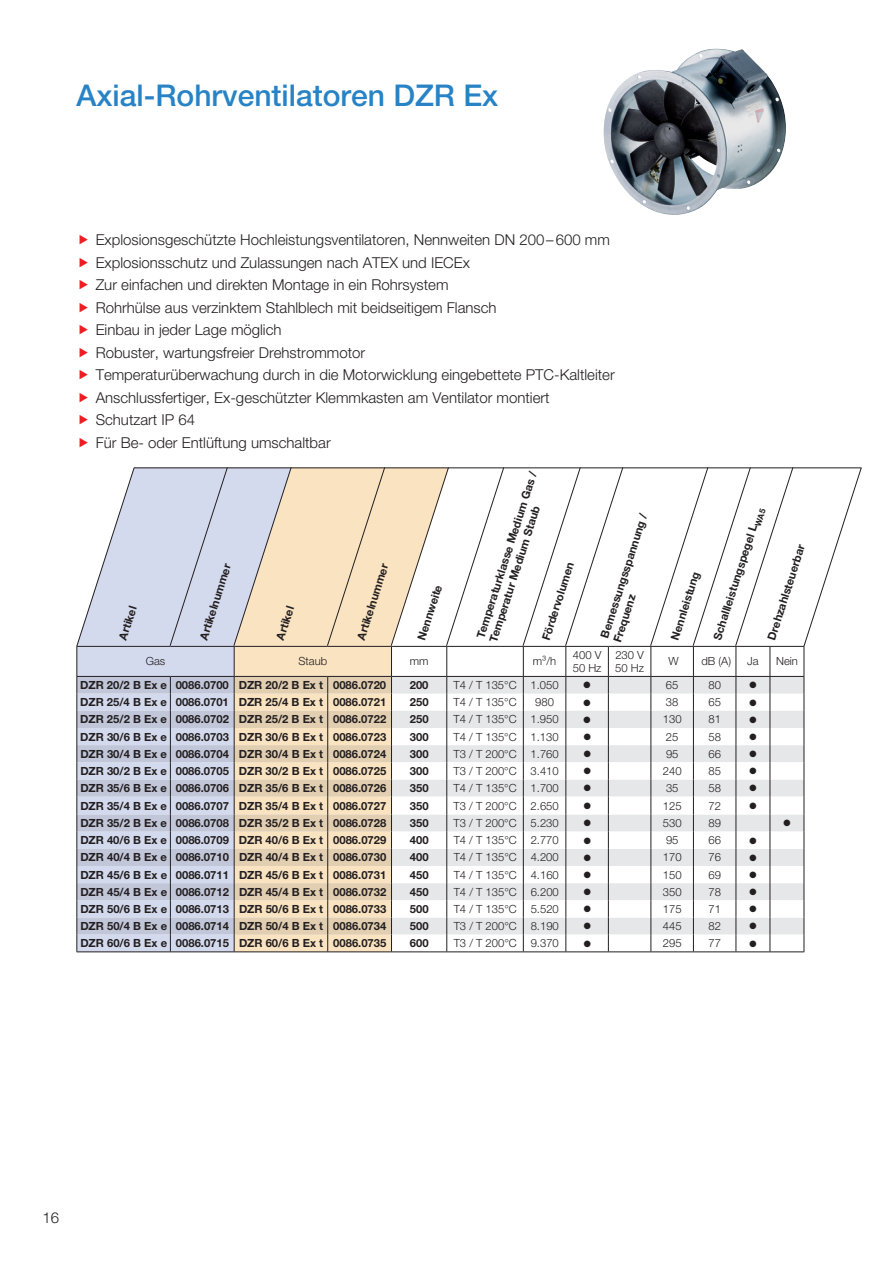
<style>
.page{position:relative;width:893px;height:1263px;background:#fff}
.page>*{position:absolute;margin:0;border:0;box-sizing:border-box;transform-origin:0 0}
.t1{font:500 30px "Helvetica Neue LT Std";color:#2783c5}
.t2{font:300 15px/22.5px "Helvetica Neue LTW1 G";color:#231f20}
.t3{font:700 11.25px/13.5px "Helvetica Neue LTW1 G";color:#231f20}
.t4{font:300 11.25px/13.5px "Helvetica Neue LTW1 G";color:#231f20}
.t5{font:11.25px "Wingdings";color:#231f20}
</style>
<div class="page">
<svg style="left:76px;top:467px;width:786px;height:485px"></svg>
<hr style="left:77px;top:676px;width:93px;height:1px;background:#231f20">
<hr style="left:170px;top:676px;width:64px;height:1px;background:#231f20">
<hr style="left:234px;top:676px;width:94px;height:1px;background:#231f20">
<hr style="left:328px;top:676px;width:63px;height:1px;background:#231f20">
<hr style="left:391px;top:676px;width:56px;height:1px;background:#231f20">
<hr style="left:447px;top:676px;width:76px;height:1px;background:#231f20">
<hr style="left:523px;top:676px;width:43px;height:1px;background:#231f20">
<hr style="left:566px;top:676px;width:42px;height:1px;background:#231f20">
<hr style="left:608px;top:676px;width:43px;height:1px;background:#231f20">
<hr style="left:651px;top:676px;width:42px;height:1px;background:#231f20">
<hr style="left:693px;top:676px;width:43px;height:1px;background:#231f20">
<hr style="left:736px;top:676px;width:34px;height:1px;background:#231f20">
<hr style="left:770px;top:676px;width:34px;height:1px;background:#231f20">
<img style="left:603px;top:49px;width:183px;height:166px">
<h1 class="t1" style="left:77px;top:78px;width:423px">Axial-Rohrventilatoren DZR Ex</h1>
<p class="t2" style="left:96px;top:229px;width:521px">Explosionsgeschützte Hochleistungsventilatoren, Nennweiten DN 200–600 mm Explosionsschutz und Zulassungen nach ATEX und IECEx<br>Zur einfachen und direkten Montage in ein Rohrsystem<br>Rohrhülse aus verzinktem Stahlblech mit beidseitigem Flansch<br>Einbau in jeder Lage möglich<br>Robuster, wartungsfreier Drehstrommotor<br>Temperaturüberwachung durch in die Motorwicklung eingebettete PTC-Kaltleiter Anschlussfertiger, Ex-geschützter Klemmkasten am Ventilator montiert Schutzart IP 64<br>Für Be- oder Entlüftung umschaltbar</p>
<p class="t3" style="left:116px;top:637px;width:36px;rotate:-72deg">Artikel</p>
<p class="t3" style="left:197px;top:637px;width:81px;rotate:-72deg">Artikelnummer</p>
<p class="t3" style="left:273px;top:637px;width:36px;rotate:-72deg">Artikel</p>
<p class="t3" style="left:354px;top:637px;width:81px;rotate:-72deg">Artikelnummer</p>
<p class="t3" style="left:415px;top:637px;width:59px;rotate:-72deg">Nennweite</p>
<p class="t3" style="left:473px;top:635px;width:175px;rotate:-72deg">Temperaturklasse Medium Gas /<br>Temperatur Medium Staub</p>
<p class="t3" style="left:539px;top:637px;width:82px;rotate:-72deg">Fördervolumen</p>
<p class="t3" style="left:597px;top:635px;width:131px;rotate:-72deg">Bemessungsspannung /<br>Frequenz</p>
<p class="t3" style="left:668px;top:637px;width:72px;rotate:-72deg">Nennleistung</p>
<p class="t3" style="left:710px;top:637px;width:140px;rotate:-72deg">Schallleistungspegel L<sub>WA5</sub></p>
<p class="t3" style="left:764px;top:637px;width:101px;rotate:-72deg">Drehzahlsteuerbar</p>
<p class="t4" style="left:146px;top:655px;width:21px">Gas</p>
<p class="t4" style="left:298px;top:655px;width:30px">Staub</p>
<p class="t4" style="left:410px;top:655px;width:20px">mm</p>
<p class="t4" style="left:533px;top:655px;width:25px">m³/h</p>
<p class="t4" style="left:573px;top:648px;width:30px">400 V<br>50 Hz</p>
<p class="t4" style="left:615px;top:648px;width:30px">230 V<br>50 Hz</p>
<p class="t4" style="left:669px;top:655px;width:12px">W</p>
<p class="t4" style="left:701px;top:655px;width:31px">dB (A)</p>
<p class="t4" style="left:747px;top:655px;width:13px">Ja</p>
<p class="t4" style="left:776px;top:655px;width:23px">Nein</p>
<p class="t3" style="left:80px;top:678px;width:307px">DZR 20/2 B Ex e 0086.0700 DZR 20/2 B Ex t 0086.0720</p>
<p class="t3" style="left:410px;top:678px;width:20px">200</p>
<p class="t4" style="left:454px;top:678px;width:107px">T4 / T 135°C 1.050</p>
<p class="t5" style="left:583px;top:679px;width:10px">●</p>
<p class="t4" style="left:666px;top:678px;width:14px">65</p>
<p class="t4" style="left:708px;top:678px;width:14px">80</p>
<p class="t5" style="left:749px;top:679px;width:10px">●</p>
<p class="t3" style="left:80px;top:695px;width:307px">DZR 25/4 B Ex e 0086.0701 DZR 25/4 B Ex t 0086.0721</p>
<p class="t3" style="left:410px;top:695px;width:20px">250</p>
<p class="t4" style="left:454px;top:695px;width:65px">T4 / T 135°C</p>
<p class="t4" style="left:535px;top:695px;width:20px">980</p>
<p class="t5" style="left:583px;top:696px;width:10px">●</p>
<p class="t4" style="left:666px;top:695px;width:14px">38</p>
<p class="t4" style="left:708px;top:695px;width:14px">65</p>
<p class="t5" style="left:749px;top:696px;width:10px">●</p>
<p class="t3" style="left:80px;top:712px;width:307px">DZR 25/2 B Ex e 0086.0702 DZR 25/2 B Ex t 0086.0722</p>
<p class="t3" style="left:410px;top:712px;width:20px">250</p>
<p class="t4" style="left:454px;top:712px;width:107px">T4 / T 135°C 1.950</p>
<p class="t5" style="left:583px;top:714px;width:10px">●</p>
<p class="t4" style="left:663px;top:712px;width:20px">130</p>
<p class="t4" style="left:708px;top:712px;width:14px">81</p>
<p class="t5" style="left:749px;top:714px;width:10px">●</p>
<p class="t3" style="left:80px;top:730px;width:307px">DZR 30/6 B Ex e 0086.0703 DZR 30/6 B Ex t 0086.0723</p>
<p class="t3" style="left:410px;top:730px;width:20px">300</p>
<p class="t4" style="left:454px;top:730px;width:107px">T4 / T 135°C 1.130</p>
<p class="t5" style="left:583px;top:731px;width:10px">●</p>
<p class="t4" style="left:666px;top:730px;width:14px">25</p>
<p class="t4" style="left:708px;top:730px;width:14px">58</p>
<p class="t5" style="left:749px;top:731px;width:10px">●</p>
<p class="t3" style="left:80px;top:747px;width:307px">DZR 30/4 B Ex e 0086.0704 DZR 30/4 B Ex t 0086.0724</p>
<p class="t3" style="left:410px;top:747px;width:20px">300</p>
<p class="t4" style="left:454px;top:747px;width:107px">T3 / T 200°C 1.760</p>
<p class="t5" style="left:583px;top:748px;width:10px">●</p>
<p class="t4" style="left:666px;top:747px;width:14px">95</p>
<p class="t4" style="left:708px;top:747px;width:14px">66</p>
<p class="t5" style="left:749px;top:748px;width:10px">●</p>
<p class="t3" style="left:80px;top:764px;width:307px">DZR 30/2 B Ex e 0086.0705 DZR 30/2 B Ex t 0086.0725</p>
<p class="t3" style="left:410px;top:764px;width:20px">300</p>
<p class="t4" style="left:454px;top:764px;width:107px">T3 / T 200°C 3.410</p>
<p class="t5" style="left:583px;top:765px;width:10px">●</p>
<p class="t4" style="left:663px;top:764px;width:20px">240</p>
<p class="t4" style="left:708px;top:764px;width:14px">85</p>
<p class="t5" style="left:749px;top:765px;width:10px">●</p>
<p class="t3" style="left:80px;top:781px;width:307px">DZR 35/6 B Ex e 0086.0706 DZR 35/6 B Ex t 0086.0726</p>
<p class="t3" style="left:410px;top:781px;width:20px">350</p>
<p class="t4" style="left:454px;top:781px;width:107px">T4 / T 135°C 1.700</p>
<p class="t5" style="left:583px;top:782px;width:10px">●</p>
<p class="t4" style="left:666px;top:781px;width:14px">35</p>
<p class="t4" style="left:708px;top:781px;width:14px">58</p>
<p class="t5" style="left:749px;top:782px;width:10px">●</p>
<p class="t3" style="left:80px;top:799px;width:307px">DZR 35/4 B Ex e 0086.0707 DZR 35/4 B Ex t 0086.0727</p>
<p class="t3" style="left:410px;top:799px;width:20px">350</p>
<p class="t4" style="left:454px;top:799px;width:107px">T3 / T 200°C 2.650</p>
<p class="t5" style="left:583px;top:800px;width:10px">●</p>
<p class="t4" style="left:663px;top:799px;width:20px">125</p>
<p class="t4" style="left:708px;top:799px;width:14px">72</p>
<p class="t5" style="left:749px;top:800px;width:10px">●</p>
<p class="t3" style="left:80px;top:816px;width:307px">DZR 35/2 B Ex e 0086.0708 DZR 35/2 B Ex t 0086.0728</p>
<p class="t3" style="left:410px;top:816px;width:20px">350</p>
<p class="t4" style="left:454px;top:816px;width:107px">T3 / T 200°C 5.230</p>
<p class="t5" style="left:583px;top:817px;width:10px">●</p>
<p class="t4" style="left:663px;top:816px;width:20px">530</p>
<p class="t4" style="left:709px;top:816px;width:14px">89</p>
<p class="t5" style="left:783px;top:817px;width:10px">●</p>
<p class="t3" style="left:80px;top:833px;width:307px">DZR 40/6 B Ex e 0086.0709 DZR 40/6 B Ex t 0086.0729</p>
<p class="t3" style="left:410px;top:833px;width:20px">400</p>
<p class="t4" style="left:454px;top:833px;width:107px">T4 / T 135°C 2.770</p>
<p class="t5" style="left:583px;top:834px;width:10px">●</p>
<p class="t4" style="left:666px;top:833px;width:14px">95</p>
<p class="t4" style="left:709px;top:833px;width:14px">66</p>
<p class="t5" style="left:749px;top:834px;width:10px">●</p>
<p class="t3" style="left:80px;top:850px;width:307px">DZR 40/4 B Ex e 0086.0710 DZR 40/4 B Ex t 0086.0730</p>
<p class="t3" style="left:410px;top:850px;width:20px">400</p>
<p class="t4" style="left:454px;top:851px;width:107px">T4 / T 135°C 4.200</p>
<p class="t5" style="left:583px;top:852px;width:10px">●</p>
<p class="t4" style="left:663px;top:851px;width:20px">170</p>
<p class="t4" style="left:709px;top:851px;width:14px">76</p>
<p class="t5" style="left:749px;top:852px;width:10px">●</p>
<p class="t3" style="left:80px;top:868px;width:307px">DZR 45/6 B Ex e 0086.0711 DZR 45/6 B Ex t 0086.0731</p>
<p class="t3" style="left:410px;top:868px;width:20px">450</p>
<p class="t4" style="left:454px;top:868px;width:107px">T4 / T 135°C 4.160</p>
<p class="t5" style="left:583px;top:869px;width:10px">●</p>
<p class="t4" style="left:663px;top:868px;width:20px">150</p>
<p class="t4" style="left:709px;top:868px;width:14px">69</p>
<p class="t5" style="left:749px;top:869px;width:10px">●</p>
<p class="t3" style="left:80px;top:885px;width:307px">DZR 45/4 B Ex e 0086.0712 DZR 45/4 B Ex t 0086.0732</p>
<p class="t3" style="left:410px;top:885px;width:20px">450</p>
<p class="t4" style="left:454px;top:885px;width:107px">T4 / T 135°C 6.200</p>
<p class="t5" style="left:583px;top:886px;width:10px">●</p>
<p class="t4" style="left:663px;top:885px;width:20px">350</p>
<p class="t4" style="left:709px;top:885px;width:14px">78</p>
<p class="t5" style="left:749px;top:886px;width:10px">●</p>
<p class="t3" style="left:80px;top:902px;width:307px">DZR 50/6 B Ex e 0086.0713 DZR 50/6 B Ex t 0086.0733</p>
<p class="t3" style="left:410px;top:902px;width:20px">500</p>
<p class="t4" style="left:454px;top:902px;width:107px">T4 / T 135°C 5.520</p>
<p class="t5" style="left:583px;top:903px;width:10px">●</p>
<p class="t4" style="left:663px;top:902px;width:20px">175</p>
<p class="t4" style="left:709px;top:902px;width:14px">71</p>
<p class="t5" style="left:749px;top:903px;width:10px">●</p>
<p class="t3" style="left:80px;top:919px;width:307px">DZR 50/4 B Ex e 0086.0714 DZR 50/4 B Ex t 0086.0734</p>
<p class="t3" style="left:410px;top:919px;width:20px">500</p>
<p class="t4" style="left:454px;top:919px;width:107px">T3 / T 200°C 8.190</p>
<p class="t5" style="left:583px;top:920px;width:10px">●</p>
<p class="t4" style="left:663px;top:919px;width:20px">445</p>
<p class="t4" style="left:709px;top:919px;width:14px">82</p>
<p class="t5" style="left:749px;top:920px;width:10px">●</p>
<p class="t3" style="left:80px;top:936px;width:307px">DZR 60/6 B Ex e 0086.0715 DZR 60/6 B Ex t 0086.0735</p>
<p class="t3" style="left:410px;top:936px;width:20px">600</p>
<p class="t4" style="left:454px;top:936px;width:107px">T3 / T 200°C 9.370</p>
<p class="t5" style="left:583px;top:937px;width:10px">●</p>
<p class="t4" style="left:663px;top:936px;width:20px">295</p>
<p class="t4" style="left:709px;top:936px;width:14px">77</p>
<p class="t5" style="left:749px;top:937px;width:10px">●</p>
<h2 class="t2" style="left:43px;top:1206px;width:18px">16</h2>
</div>
